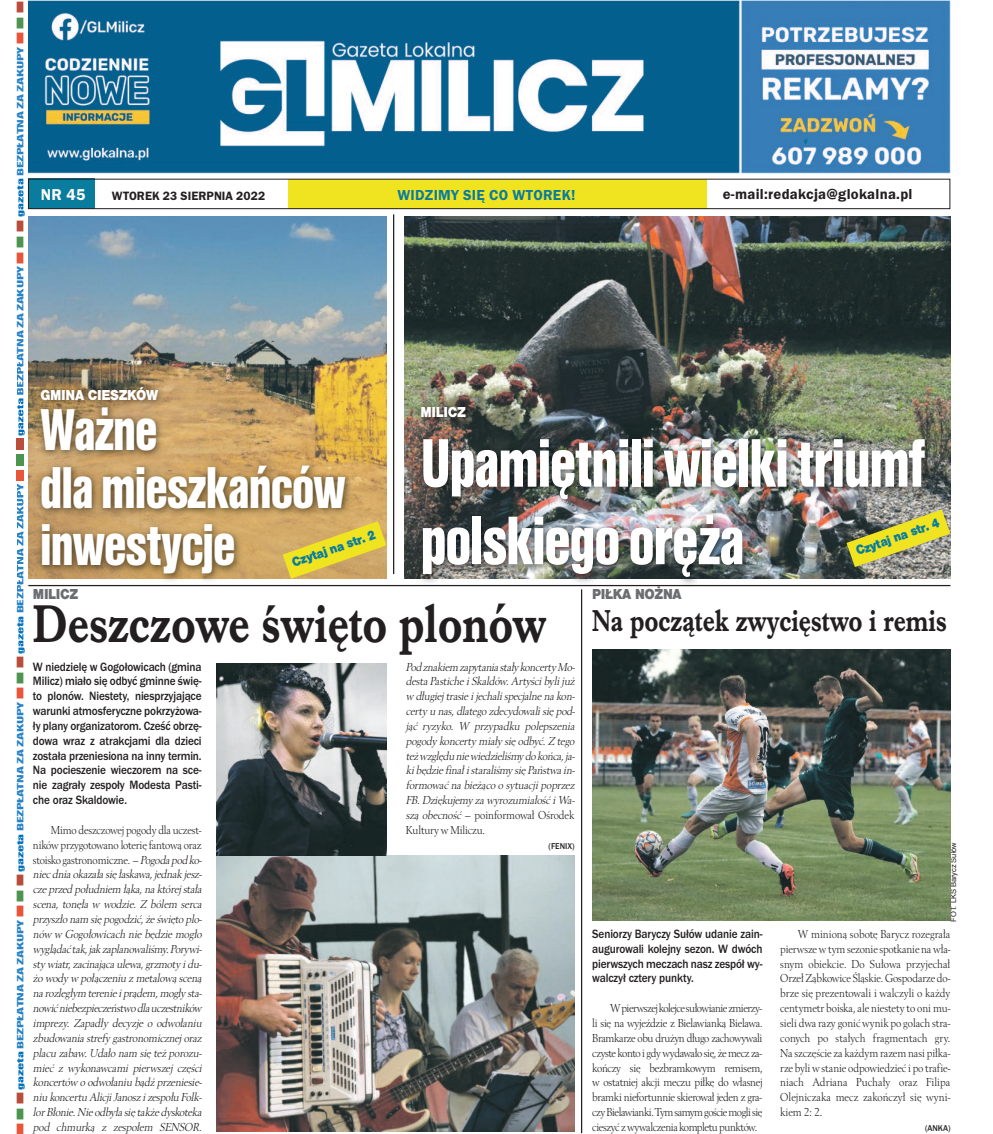
<style>
.page{position:relative;width:993px;height:1134px;background:#fff}
.page>*{position:absolute;margin:0;border:0;box-sizing:border-box;transform-origin:0 0}
.t1{font:71.25px/77.5px "Nimbus San TCE Bla Con";letter-spacing:-.02em;color:#fff;scale:.8 1}
.t2{font:61.25px/57.5px "Nimbus San TCE Bla Con";letter-spacing:-.02em;color:#fff;scale:.8 1}
.t3{font:700 55px "Imprint URWTCE";color:#231f20;scale:.8 1}
.t4{font:700 31.25px "Imprint URWTCE";color:#231f20;scale:.8 1}
.t5{font:16.25px "Franklin Got URWTCE Dem";color:#fff}
.t6{font:15px "Franklin Got URWTCE Dem";letter-spacing:.02em;color:#231f20}
.t7{font:15px "Franklin Got URWTCE Dem";letter-spacing:.02em;color:#0a7c9d}
.t8{font:900 15px "Nimbus San TCE";letter-spacing:-.025em;color:#fff;scale:.9 1}
.t9{font:900 15px "Nimbus San TCE";letter-spacing:-.025em;color:#6c6d70;scale:.9 1}
.t10{font:900 13.75px "Nimbus San TCE";color:#0a7c9d;scale:.9 1}
.t11{font:500 12.5px/14.9px "Franklin Got URWTCE";letter-spacing:-.01em;color:#231f20;text-align:justify;scale:.9 1}
.t12{font:12.5px "Franklin Got URWTCE Dem";letter-spacing:.005em;color:#231f20}
.t13{font:italic 12px/14.9px "Berling TCE";letter-spacing:-.015em;color:#231f20;scale:.9 1}
.t14{font:12px/14.9px "Berling TCE";letter-spacing:-.005em;color:#231f20;text-align:justify;scale:.9 1}
.t15{font:9.5px "Nimbus San TCE Bla Con";letter-spacing:-.015em;color:#2783c5;scale:1.64 1}
.t16{font:500 8.75px "Franklin Got URWTCE";color:#231f20;scale:.95 1}
.t17{font:7.5px "Helvetica";letter-spacing:-.005em;color:#231f20}
.s1{color:#e7553b}
.s2{color:#4c944f}
.s3{color:#b94d3b}
.s4{color:#0072bc}
.s5{font-style:normal}
</style>
<div class="page">
<div style="left:28px;top:179px;width:66px;height:30px;background:#0a7c9d"></div>
<div style="left:288px;top:179px;width:419px;height:30px;background:#f0e421"></div>
<div style="left:28px;top:179px;width:921px;height:30px;border:1px solid #231f20"></div>
<img style="left:28px;top:0;width:921px;height:173px">
<img style="left:404px;top:216px;width:546px;height:169px">
<img style="left:398px;top:385px;width:553px;height:216px">
<img style="left:404px;top:385px;width:546px;height:194px">
<svg style="left:846px;top:509px;width:103px;height:58px;background:#b0ac56"></svg>
<img style="left:28px;top:216px;width:358px;height:371px">
<img style="left:385px;top:362px;width:13px;height:225px">
<img style="left:16px;top:362px;width:8px;height:231px">
<img style="left:17px;top:484px;width:6px;height:109px">
<svg style="left:17px;top:439px;width:6px;height:42px"></svg>
<img style="left:17px;top:398px;width:8px;height:37px">
<img style="left:17px;top:362px;width:6px;height:33px">
<img style="left:28px;top:362px;width:358px;height:217px">
<svg style="left:282px;top:521px;width:104px;height:58px;background:#ddc149"></svg>
<hr style="left:28px;top:585px;width:922px;height:1px;background:#231f20">
<hr style="left:393px;top:214px;width:1px;height:360px;background:#231f20">
<hr style="left:580px;top:589px;width:2px;height:544px;background:#231f20">
<img style="left:592px;top:650px;width:358px;height:270px">
<img style="left:216px;top:855px;width:358px;height:276px">
<img style="left:216px;top:663px;width:170px;height:192px">
<p class="t15" style="left:14px;top:1135px;width:693px;rotate:-90deg"><span class="s1">■</span> <span class="s2">■</span> <span class="s3">■</span> <span class="s4">gazeta</span> BEZPŁATNA ZA ZAKUPY <span class="s1">■</span> <span class="s2">■</span> <span class="s3">■</span> <span class="s4">gazeta</span> BEZPŁATNA ZA ZAKUPY <span class="s1">■</span> <span class="s2">■</span> <span class="s3">■</span> <span class="s4">gazeta</span> BEZPŁATNA ZA ZAKUPY <span class="s1">■</span> <span class="s2">■</span> <span class="s3">■</span> <span class="s4">gazeta</span> BEZPŁATNA ZA ZAKUPY <span class="s1">■</span> <span class="s2">■</span> <span class="s3">■</span> <span class="s4">gazeta</span> BEZPŁATNA ZA ZAKUPY <span class="s1">■</span> <span class="s2">■</span> <span class="s3">■</span></p>
<h3 class="t5" style="left:41px;top:185px;width:46px">NR 45</h3>
<p class="t12" style="left:112px;top:188px;width:155px">WTOREK 23 SIERPNIA 2022</p>
<p class="t7" style="left:397px;top:186px;width:180px">WIDZIMY SIĘ CO WTOREK!</p>
<p class="t6" style="left:722px;top:185px;width:191px">e-mail:redakcja@glokalna.pl</p>
<p class="t8" style="left:40px;top:386px;width:132px">GMINA CIESZKÓW</p>
<h2 class="t2" style="left:40px;top:400px;width:383px">Ważne<br>dla mieszkańców inwestycje</h2>
<p class="t10" style="left:289px;top:555px;width:99px;rotate:-19deg">Czytaj na str. 2</p>
<p class="t8" style="left:420px;top:403px;width:52px">MILICZ</p>
<h1 class="t1" style="left:420px;top:423px;width:631px">Upamiętnili wielki triumf polskiego oręża</h1>
<p class="t10" style="left:853px;top:543px;width:99px;rotate:-19deg">Czytaj na str. 4</p>
<p class="t9" style="left:33px;top:585px;width:52px">MILICZ</p>
<h3 class="t3" style="left:33px;top:591px;width:643px">Deszczowe święto plonów</h3>
<p class="t11" style="left:33px;top:659px;width:189px">W niedzielę w Gogołowicach (gmina Milicz) miało się odbyć gminne świę&shy;to plonów. Niestety, niesprzyjające warunki atmosferyczne pokrzyżowa&shy;ły plany organizatorom. Cześć obrzę&shy;dowa wraz z atrakcjami dla dzieci została przeniesiona na inny termin.<br>Na pocieszenie wieczorem na sce&shy;nie zagrały zespoły Modesta Pasti&shy;che oraz Skaldowie.</p>
<p class="t13" style="left:33px;top:822px;width:191px;text-indent:18px"><span class="s5">Mimo deszczowej pogody dla uczest&shy;ników przygotowano loterię fantową oraz stoisko gastronomiczne.</span>–Pogodapod ko&shy;niec dnia okazała się łaskawa, jednak jesz&shy;cze przed południem łąka, na której stała scena, tonęła w wodzie. Z bólem serca przyszło nam się pogodzić, że święto plo&shy;nów w Gogołowicach nie będzie mogło wyglądać tak, jak zaplanowaliśmy.Porywi&shy;sty wiatr, zacinająca ulewa, grzmoty i du&shy;żo wody w połączeniu z metalową sceną na rozległym terenie i prądem, mogły sta&shy;nowićniebezpieczeństwodlauczestników imprezy. Zapadły decyzje o odwołaniu zbudowania strefy gastronomicznej oraz placu zabaw. Udało nam się też porozu&shy;mieć z wykonawcami pierwszej części koncertów o odwołaniu bądź przeniesie&shy;niu koncertu Alicji Janosz i zespołu Folk&shy;lor Błonie. Nie odbyła się także dyskoteka pod chmurką z zespołem SENSOR.</p>
<p class="t13" style="left:405px;top:659px;width:191px">Pod znakiemzapytania stały koncerty Mo&shy;desta Pastiche i Skaldów. Artyści byli już w długiej trasie i jechali specjalne na kon&shy;certy u nas, dlatego zdecydowali się pod&shy;jąć ryzyko. W przypadku polepszenia pogody koncerty miały się odbyć. Z tego teżwzględuniewiedzieliśmy do końca, ja&shy;ki będzie finał i staraliśmy się Państwa in&shy;formować na bieżąco o sytuacji poprzez FB. Dziękujemy za wyrozumiałość i Wa&shy;szą obecność <span class="s5">– poinformował Ośrodek Kultury w Miliczu.</span></p>
<p class="t16" style="left:548px;top:841px;width:29px">(FENIX)</p>
<p class="t9" style="left:592px;top:585px;width:101px">PIŁKA NOŻNA</p>
<h3 class="t4" style="left:592px;top:601px;width:445px">Na początek zwycięstwo i remis</h3>
<p class="t11" style="left:592px;top:926px;width:190px">Seniorzy Baryczy Sułów udanie zain&shy;augurowali kolejny sezon. W dwóch pierwszych meczach nasz zespół wy&shy;walczył cztery punkty.</p>
<p class="t14" style="left:592px;top:1000px;width:190px;text-indent:18px">Wpierwszejkolejcesułowianiezmierzy&shy;li się na wyjeździe z Bielawianką Bielawa.<br>Bramkarze obu drużyn długo zachowywali czyste konto i gdy wydawało się, że mecz za&shy;kończy się bezbramkowym remisem, w ostatniej akcji meczu piłkę do własnej bramki niefortunnie skierował jeden z gra&shy;czyBielawianki.Tymsamymgościemoglisię cieszyć z wywalczenia kompletu punktów.</p>
<p class="t17" style="left:950px;top:921px;width:81px;rotate:-90deg">FOT. LKS Barycz Sułów</p>
<p class="t14" style="left:780px;top:926px;width:190px;text-indent:18px">W minioną sobotę Barycz rozegrała pierwsze w tym sezonie spotkanie na wła&shy;snym obiekcie. Do Sułowa przyjechał Orzeł Ząbkowice Śląskie. Gospodarze do&shy;brze się prezentowali i walczyli o każdy centymetr boiska, ale niestety to oni mu&shy;sieli dwa razy gonić wynik po golach stra&shy;conych po stałych fragmentach gry.<br>Na szczęście za każdym razem nasi piłka&shy;rze byli w stanie odpowiedzieć i po trafie&shy;niach Adriana Puchały oraz Filipa Olejniczaka mecz zakończył się wyni&shy;kiem 2: 2.</p>
<p class="t16" style="left:924px;top:1123px;width:28px">(ANKA)</p>
</div>
